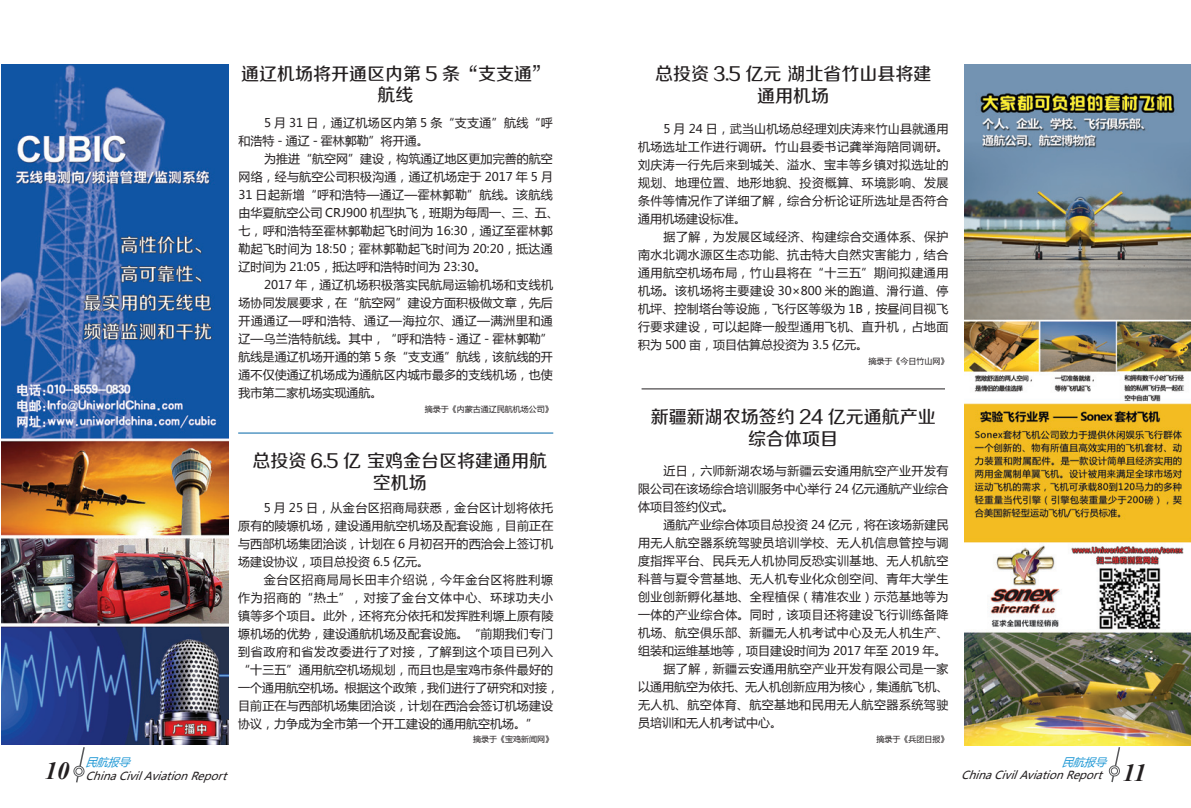
<style>
.page{position:relative;width:1191px;height:808px;background:#fff}
.page>*{position:absolute;margin:0;border:0;box-sizing:border-box;transform-origin:0 0}
.t1{font:italic 700 24.6px "Times New Roman";color:#231f20}
.t2{font:18px/21.6px "FZZZHUNHJW GB1 0";color:#231f20;text-align:center}
.t3{font:12px/18px "Microsoft Ya Hei";letter-spacing:.01em;color:#231f20;text-align:justify}
.t4{font:italic 11px "Microsoft Ya Hei";color:#231f20}
.t5{font:italic 11px "Microsoft Ya Hei";color:#1f98d5}
.t6{font:8px "Microsoft Ya Hei";color:#231f20}
</style>
<div class="page">
<svg style="left:73px;top:747px;width:12px;height:36px"></svg>
<svg style="left:1107px;top:745px;width:14px;height:38px"></svg>
<img style="left:1px;top:64px;width:228px;height:680px">
<hr style="left:238px;top:432px;width:315px;height:1px;background:#0064a6">
<hr style="left:641px;top:388px;width:304px;height:1px;background:#231f20">
<img style="left:964px;top:64px;width:227px;height:681px">
<p class="t5" style="left:86px;top:755px;width:51px">民航报导</p>
<h1 class="t1" style="left:45px;top:753px;width:26px">10</h1>
<p class="t4" style="left:86px;top:768px;width:147px">ChinaCivilAviationReport</p>
<p class="t2" style="left:241px;top:64px;width:311px">通辽机场将开通区内第 5 条“支支通”航线</p>
<p class="t3" style="left:238px;top:113px;width:316px;text-indent:26px">5 月 31 日，通辽机场区内第 5 条“支支通”航线“呼和浩特 - 通辽 - 霍林郭勒”将开通。</p>
<p class="t3" style="left:238px;top:149px;width:322px;text-align:left;text-indent:26px">为推进“航空网”建设，构筑通辽地区更加完善的航空网络，经与航空公司积极沟通，通辽机场定于 2017 年 5 月<br>31 日起新增“呼和浩特—通辽—霍林郭勒”航线。该航线由华夏航空公司 CRJ900 机型执飞，班期为每周一、三、五、七，呼和浩特至霍林郭勒起飞时间为 16:30，通辽至霍林郭勒起飞时间为 18:50；霍林郭勒起飞时间为 20:20，抵达通辽时间为 21:05，抵达呼和浩特时间为 23:30。</p>
<p class="t3" style="left:238px;top:275px;width:316px;text-indent:26px">2017 年，通辽机场积极落实民航局运输机场和支线机场协同发展要求，在“航空网”建设方面积极做文章，先后开通通辽—呼和浩特、通辽—海拉尔、通辽—满洲里和通辽—乌兰浩特航线。其中，“呼和浩特 - 通辽 - 霍林郭勒”航线是通辽机场开通的第 5 条“支支通”航线，该航线的开通不仅使通辽机场成为通航区内城市最多的支线机场，也使我市第二家机场实现通航。</p>
<p class="t6" style="left:425px;top:403px;width:129px">摘录于《内蒙古通辽民航机场公司》</p>
<p class="t2" style="left:651px;top:407px;width:286px">新疆新湖农场签约 24 亿元通航产业综合体项目</p>
<p class="t3" style="left:638px;top:461px;width:312px;text-indent:26px">近日，六师新湖农场与新疆云安通用航空产业开发有限公司在该场综合培训服务中心举行 24 亿元通航产业综合体项目签约仪式。</p>
<p class="t3" style="left:638px;top:515px;width:312px;text-indent:26px">通航产业综合体项目总投资 24 亿元，将在该场新建民用无人航空器系统驾驶员培训学校、无人机信息管控与调度指挥平台、民兵无人机协同反恐实训基地、无人机航空科普与夏令营基地、无人机专业化众创空间、青年大学生创业创新孵化基地、全程植保（精准农业）示范基地等为一体的产业综合体。同时，该项目还将建设飞行训练备降机场、航空俱乐部、新疆无人机考试中心及无人机生产、组装和运维基地等，项目建设时间为 2017 年至 2019 年。</p>
<p class="t3" style="left:638px;top:659px;width:312px;text-indent:26px">据了解，新疆云安通用航空产业开发有限公司是一家以通用航空为依托、无人机创新应用为核心，集通航飞机、无人机、航空体育、航空基地和民用无人航空器系统驾驶员培训和无人机考试中心。</p>
<p class="t6" style="left:876px;top:733px;width:73px">摘录于《兵团日报》</p>
<p class="t2" style="left:655px;top:64px;width:278px">总投资 3.5 亿元 湖北省竹山县将建通用机场</p>
<p class="t3" style="left:638px;top:119px;width:312px;text-indent:26px">5 月 24 日，武当山机场总经理刘庆涛来竹山县就通用机场选址工作进行调研。竹山县委书记龚举海陪同调研。刘庆涛一行先后来到城关、溢水、宝丰等乡镇对拟选址的规划、地理位置、地形地貌、投资概算、环境影响、发展条件等情况作了详细了解，综合分析论证所选址是否符合通用机场建设标准。</p>
<p class="t3" style="left:638px;top:227px;width:312px;text-indent:26px">据了解，为发展区域经济、构建综合交通体系、保护南水北调水源区生态功能、抗击特大自然灾害能力，结合通用航空机场布局，竹山县将在“十三五”期间拟建通用机场。该机场将主要建设 30×800 米的跑道、滑行道、停机坪、控制塔台等设施，飞行区等级为 1B，按昼间目视飞行要求建设，可以起降一般型通用飞机、直升机，占地面积为 500 亩，项目估算总投资为 3.5 亿元。</p>
<p class="t6" style="left:868px;top:355px;width:81px">摘录于《今日竹山网》</p>
<p class="t2" style="left:252px;top:451px;width:296px">总投资 6.5 亿 宝鸡金台区将建通用航空机场</p>
<p class="t3" style="left:238px;top:498px;width:317px;text-indent:26px">5 月 25 日，从金台区招商局获悉，金台区计划将依托原有的陵塬机场，建设通用航空机场及配套设施，目前正在与西部机场集团洽谈，计划在 6 月初召开的西洽会上签订机场建设协议，项目总投资 6.5 亿元。</p>
<p class="t3" style="left:238px;top:570px;width:322px;text-align:left;text-indent:26px">金台区招商局局长田丰介绍说，今年金台区将胜利塬作为招商的“热土”，对接了金台文体中心、环球功夫小镇等多个项目。此外，还将充分依托和发挥胜利塬上原有陵塬机场的优势，建设通航机场及配套设施。“前期我们专门到省政府和省发改委进行了对接，了解到这个项目已列入“十三五”通用航空机场规划，而且也是宝鸡市条件最好的一个通用航空机场。根据这个政策，我们进行了研究和对接，目前正在与西部机场集团洽谈，计划在西洽会签订机场建设协议，力争成为全市第一个开工建设的通用航空机场。”</p>
<p class="t6" style="left:473px;top:734px;width:81px">摘录于《宝鸡新闻网》</p>
<p class="t5" style="left:1061px;top:755px;width:51px">民航报导</p>
<p class="t4" style="left:961px;top:768px;width:147px">ChinaCivilAviationReport</p>
<h1 class="t1" style="left:1123px;top:755px;width:25px">11</h1>
</div>
